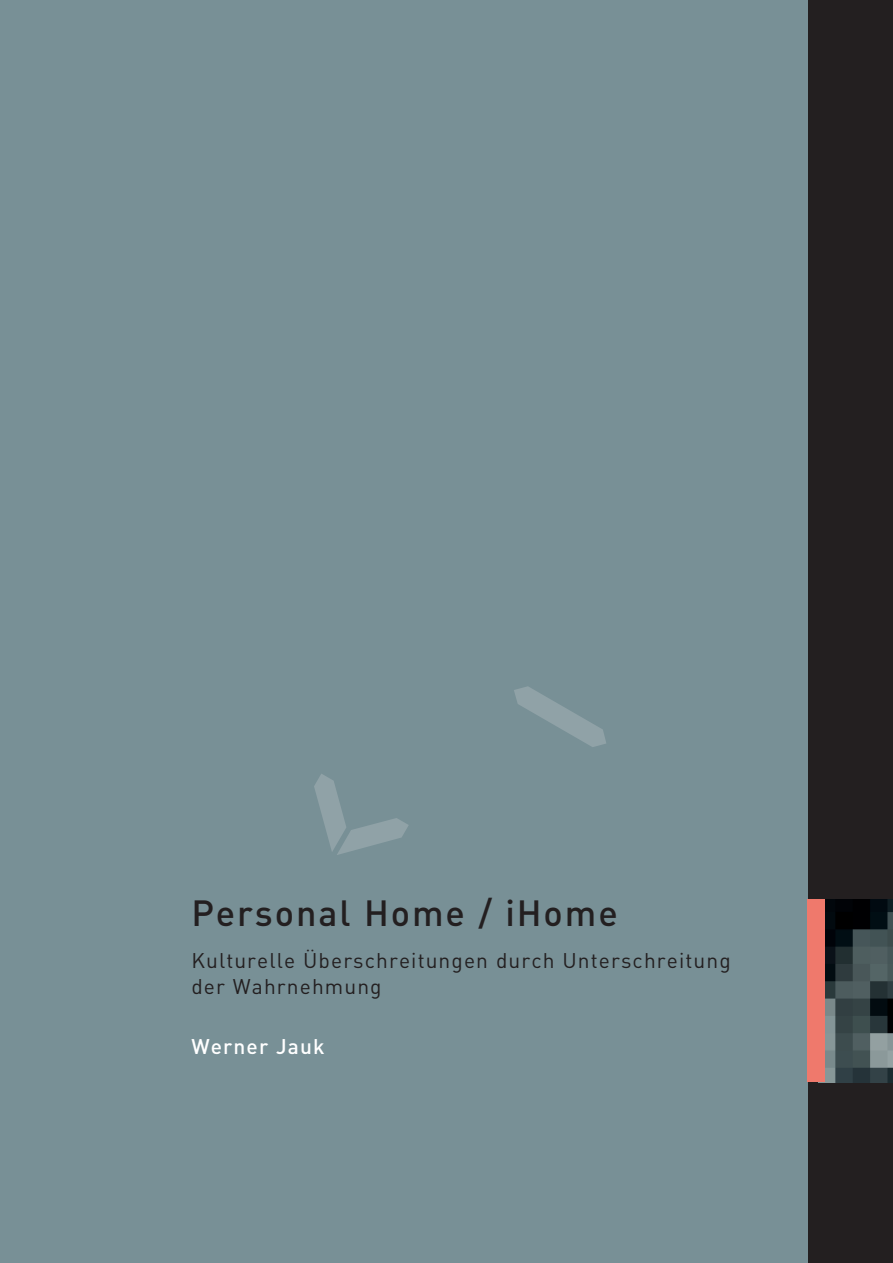
<style>
.page{position:relative;width:893px;height:1263px;background:#fff}
.page>*{position:absolute;margin:0;border:0;box-sizing:border-box;transform-origin:0 0}
.t1{font:500 36px "DIN Alternate";letter-spacing:.055em;color:#231f20}
.t2{font:21px/25.5px "DIN Alternate";letter-spacing:.05em;color:#231f20}
.t3{font:500 21px "DIN Alternate";letter-spacing:.055em;color:#fff}
</style>
<div class="page">
<div style="left:0;top:0;width:841px;height:1263px;background:#789096"></div>
<div style="left:808px;top:0;width:85px;height:1263px;background:#231f20"></div>
<img style="left:825px;top:899px;width:68px;height:183px">
<div style="left:808px;top:899px;width:17px;height:183px;background:#ef796c"></div>
<svg style="left:314px;top:686px;width:292px;height:169px"></svg>
<h1 class="t1" style="left:191px;top:892px;width:428px">Personal Home / iHome</h1>
<p class="t2" style="left:191px;top:948px;width:541px">Kulturelle Überschreitungen durch Unterschreitung der Wahrnehmung</p>
<p class="t3" style="left:191px;top:1034px;width:135px">Werner Jauk</p>
</div>
